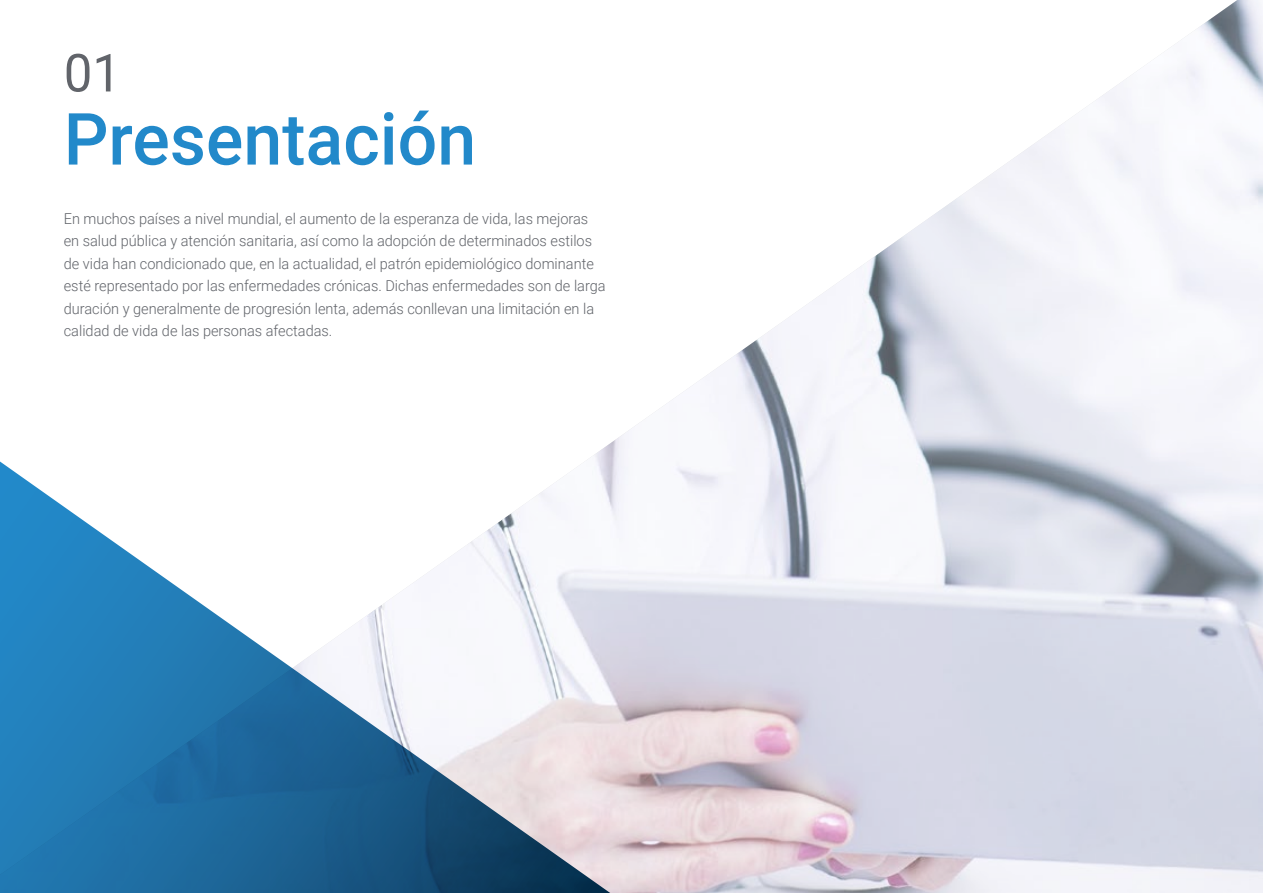
<style>
.page{position:relative;width:1263px;height:893px;background:#fff}
.page>*{position:absolute;margin:0;border:0;box-sizing:border-box;transform-origin:0 0}
.t1{font:500 72px "Roboto";color:#2289ca}
.t2{font:52.5px "Roboto";color:#61646a}
.t3{font:300 15px/22.5px "Roboto";color:#61646a}
</style>
<div class="page">
<img style="left:607px;top:0;width:656px;height:893px">
<svg style="left:0;top:446px;width:640px;height:447px"></svg>
<h2 class="t2" style="left:64px;top:36px;width:59px">01</h2>
<h1 class="t1" style="left:64px;top:89px;width:414px">Presentación</h1>
<p class="t3" style="left:64px;top:207px;width:543px">En muchos países a nivel mundial, el aumento de la esperanza de vida, las mejoras en salud pública y atención sanitaria, así como la adopción de determinados estilos de vida han condicionado que, en la actualidad, el patrón epidemiológico dominante esté representado por las enfermedades crónicas. Dichas enfermedades son de larga duración y generalmente de progresión lenta, además conllevan una limitación en la calidad de vida de las personas afectadas.</p>
</div>
